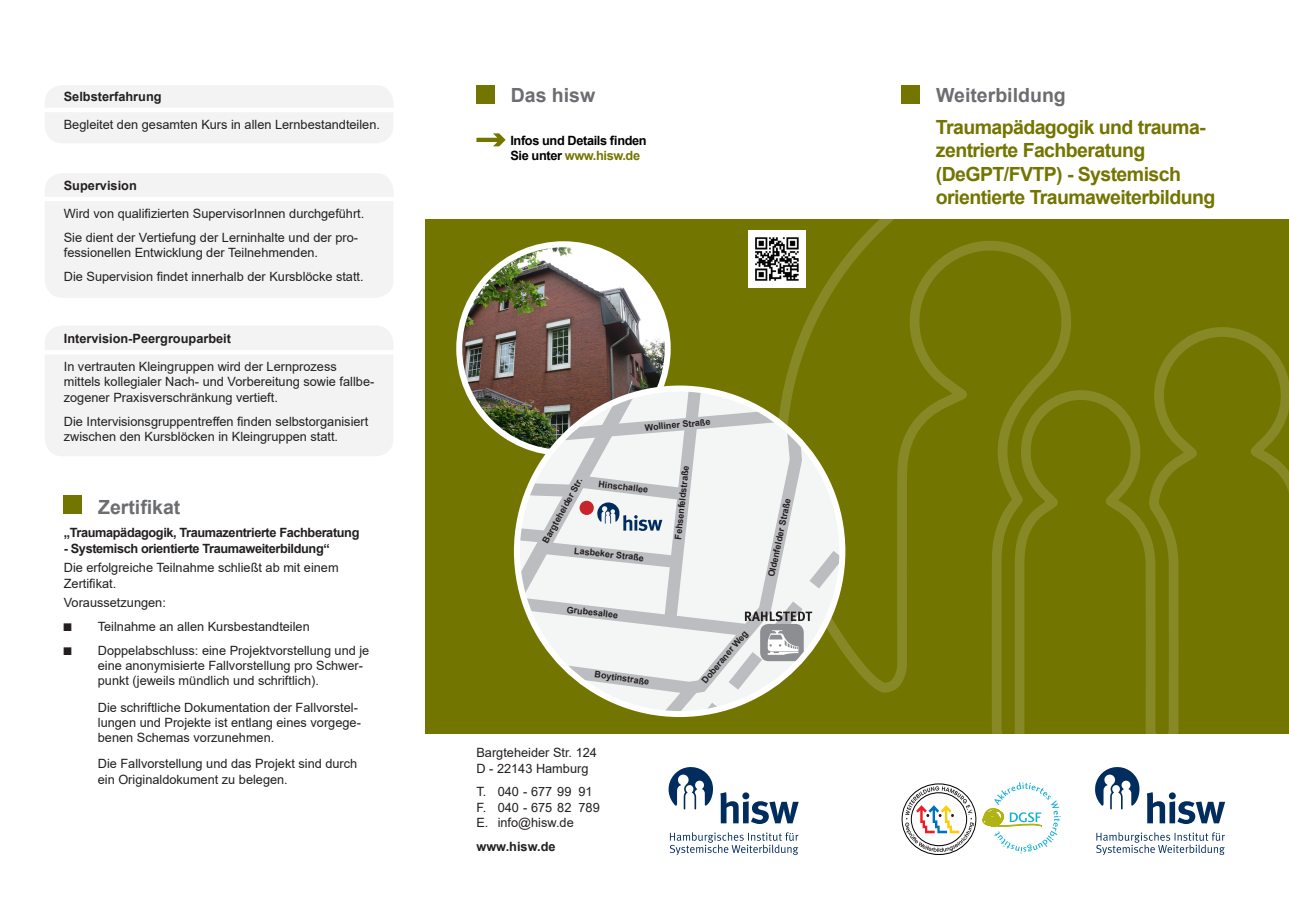
<style>
.page{position:relative;width:1289px;height:919px;background:#fff}
.page>*{position:absolute;margin:0;border:0;box-sizing:border-box;transform-origin:0 0}
.Kurstitel{font:700 19.5px/23.4px "Arial";letter-spacing:-.03em;color:#737501}
.Titel{font:700 19.5px "Arial";color:#6c6d70}
.Kontaktdaten{font:12.75px/15.3px "Arial";color:#231f20}
.Kontaktdaten-2{font:700 12.75px "Arial";letter-spacing:-.03em;color:#231f20}
.Kontaktdaten-3{font:700 12.75px "Arial";color:#231f20}
.Infotext{font:700 12.75px/15.3px "Arial";letter-spacing:-.03em;color:#000}
.t1{font:700 9px "Arial";color:#231f20}
.s1{font-family:"Courier New";font-weight:700}
.s2{color:#737501}
</style>
<div class="page">
<div style="left:425px;top:219px;width:863px;height:514px;background:#737501"></div>
<svg style="left:774px;top:219px;width:514px;height:514px"></svg>
<svg style="left:1095px;top:767px;width:130px;height:57px"></svg>
<svg style="left:1096px;top:832px;width:128px;height:23px"></svg>
<svg style="left:982px;top:782px;width:78px;height:71px"></svg>
<img style="left:461px;top:244px;width:205px;height:201px">
<div style="left:456px;top:241px;width:214px;height:214px;border:6px solid #fff;border-radius:50%"></div>
<img style="left:748px;top:231px;width:57px;height:56px">
<svg style="left:668px;top:767px;width:130px;height:57px"></svg>
<svg style="left:669px;top:832px;width:129px;height:23px"></svg>
<div style="left:901px;top:783px;width:75px;height:71px;border:1px solid #000;border-radius:50%"></div>
<svg style="left:905px;top:786px;width:69px;height:66px"></svg>
<svg style="left:517px;top:388px;width:325px;height:326px"></svg>
<div style="left:901px;top:85px;width:18px;height:18px;background:#737501"></div>
<div style="left:476px;top:85px;width:18px;height:18px;background:#737501"></div>
<svg style="left:476px;top:133px;width:29px;height:13px"></svg>
<div style="left:64px;top:495px;width:18px;height:18px;background:#737501"></div>
<div style="left:45px;top:173px;width:348px;height:125px;background:#f3f3f3;border-radius:18px"></div>
<hr style="left:34px;top:197px;width:368px;height:4px;background:#fff">
<div style="left:45px;top:325px;width:348px;height:131px;background:#f3f3f3;border-radius:18px"></div>
<hr style="left:20px;top:350px;width:382px;height:4px;background:#fff">
<div style="left:45px;top:85px;width:348px;height:58px;background:#f3f3f3;border-radius:18px"></div>
<hr style="left:29px;top:108px;width:373px;height:4px;background:#fff">
<p class="Kontaktdaten-3" style="left:64px;top:88px;width:99px">Selbsterfahrung</p>
<p class="Kontaktdaten" style="left:64px;top:117px;width:318px">Begleitet den gesamten Kurs in allen Lernbestandteilen.</p>
<p class="Kontaktdaten-3" style="left:64px;top:176px;width:74px">Supervision</p>
<p class="Kontaktdaten" style="left:64px;top:206px;width:302px">Wird von qualifizierten SupervisorInnen durchgeführt.</p>
<p class="Kontaktdaten" style="left:64px;top:229px;width:296px">Sie dient der Vertiefung der Lerninhalte und der pro&shy;fessionellen Entwicklung der Teilnehmenden.</p>
<p class="Kontaktdaten" style="left:64px;top:268px;width:301px">Die Supervision findet innerhalb der Kursblöcke statt.</p>
<p class="Kontaktdaten-3" style="left:64px;top:329px;width:169px">Intervision-Peergrouparbeit</p>
<p class="Kontaktdaten" style="left:64px;top:359px;width:312px">In vertrauten Kleingruppen wird der Lernprozess mittels kollegialer Nach- und Vorbereitung sowie fallbe&shy;zogener Praxisverschränkung vertieft.</p>
<p class="Kontaktdaten" style="left:64px;top:413px;width:306px">Die Intervisionsgruppentreffen finden selbstorganisiert zwischen den Kursblöcken in Kleingruppen statt.</p>
<p class="Titel" style="left:98px;top:493px;width:84px">Zertifikat</p>
<p class="Kontaktdaten-2" style="left:64px;top:524px;width:297px">„Traumapädagogik, Traumazentrierte Fachberatung</p>
<p class="Kontaktdaten-2" style="left:64px;top:539px;width:267px">- Systemisch orientierte Traumaweiterbildung“</p>
<p class="Kontaktdaten" style="left:64px;top:560px;width:276px">Die erfolgreiche Teilnahme schließt ab mit einem<br>Zertifikat.</p>
<p class="Kontaktdaten" style="left:64px;top:595px;width:104px">Voraussetzungen:</p>
<p class="Kontaktdaten" style="left:64px;top:618px;width:247px"><span class="s1">■</span> Teilnahme an allen Kursbestandteilen</p>
<p class="Kontaktdaten" style="left:98px;top:642px;width:273px;text-indent:-34px"><span class="s1">■</span> Doppelabschluss: eine Projektvorstellung und je eine anonymisierte Fallvorstellung pro Schwer&shy;punkt (jeweils mündlich und schriftlich).</p>
<p class="Kontaktdaten" style="left:98px;top:699px;width:264px">Die schriftliche Dokumentation der Fallvorstel&shy;lungen und Projekte ist entlang eines vorgege&shy;benen Schemas vorzunehmen.</p>
<p class="Kontaktdaten" style="left:98px;top:756px;width:261px">Die Fallvorstellung und das Projekt sind durch ein Originaldokument zu belegen.</p>
<p class="Titel" style="left:510px;top:81px;width:86px">Das hisw</p>
<p class="Infotext" style="left:510px;top:133px;width:138px">Infos und Details finden<br>Sie unter <span class="s2">www.hisw.de</span></p>
<p class="t1" style="left:644px;top:421px;width:67px;rotate:-5deg">Wolliner Straße</p>
<p class="t1" style="left:539px;top:539px;width:74px;rotate:-61deg">Bargteheider Str.</p>
<p class="t1" style="left:575px;top:544px;width:72px;rotate:6deg">Lasbeker Straße</p>
<p class="t1" style="left:599px;top:477px;width:52px;rotate:7deg">Hinschallee</p>
<p class="t1" style="left:567px;top:603px;width:53px;rotate:6deg">Grubesallee</p>
<p class="t1" style="left:595px;top:667px;width:57px;rotate:8deg">Boytinstraße</p>
<p class="t1" style="left:671px;top:539px;width:76px;rotate:-84deg">Fehsenfeldstraße</p>
<p class="t1" style="left:698px;top:678px;width:68px;rotate:-50deg">Doberaner Weg</p>
<p class="t1" style="left:765px;top:575px;width:82px;rotate:-78deg">Oldenfelder Straße</p>
<p class="Kontaktdaten" style="left:476px;top:745px;width:122px">Bargteheider Str. 124<br>D - 22143 Hamburg</p>
<p class="Kontaktdaten" style="left:476px;top:784px;width:125px">T. 040 - 677 99 91<br>F. 040 - 675 82 789<br>E. info@hisw.de</p>
<p class="Kontaktdaten-3" style="left:476px;top:837px;width:81px">www.hisw.de</p>
<p class="Titel" style="left:936px;top:81px;width:131px">Weiterbildung</p>
<p class="Kurstitel" style="left:935px;top:116px;width:281px">Traumapädagogik und trauma&shy;zentrierte Fachberatung (DeGPT/FVTP) - Systemisch orientierte Traumaweiterbildung</p>
</div>
